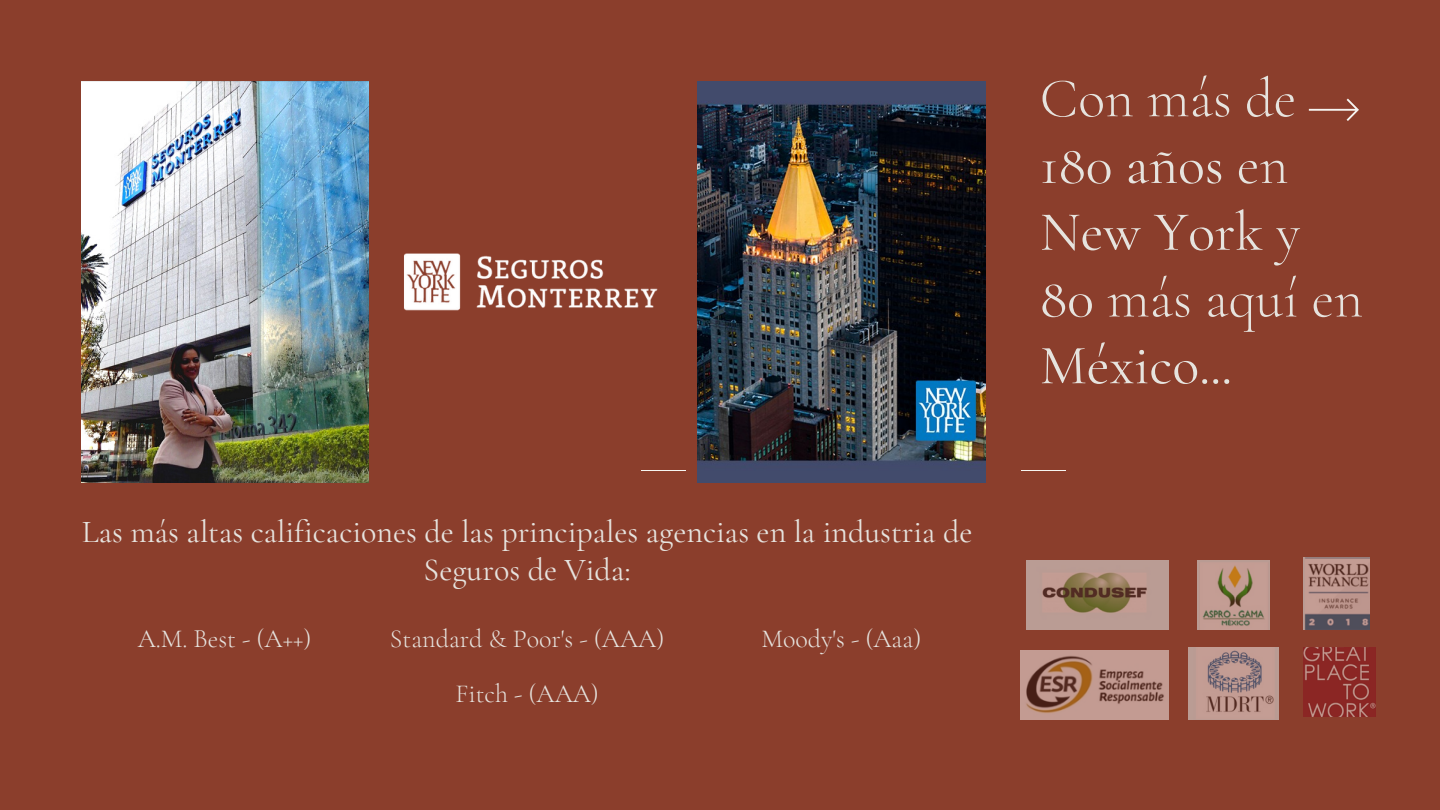
<style>
.page{position:relative;width:1440px;height:810px;background:#8b3e2c}
.page>*{position:absolute;margin:0;border:0;box-sizing:border-box;transform-origin:0 0}
.t1{font:56px/66.8px "Cormorant Garamond";color:#e6e3de}
.t2{font:32px/38.2px "Cormorant Garamond";color:#e6e3de;text-align:center}
.t3{font:300 26px "Cormorant Garamond";color:#e6e3de}
.s1{font-weight:300}
</style>
<div class="page">
<hr style="left:641px;top:470px;width:45px;height:1px;background:#f6f5f1">
<hr style="left:1021px;top:470px;width:45px;height:1px;background:#f6f5f1">
<svg style="left:1309px;top:99px;width:50px;height:22px"></svg>
<img style="left:81px;top:81px;width:287px;height:401px">
<img style="left:698px;top:81px;width:287px;height:401px">
<img style="left:1026px;top:561px;width:143px;height:69px">
<img style="left:1020px;top:651px;width:149px;height:69px">
<img style="left:1197px;top:561px;width:72px;height:69px">
<img style="left:1188px;top:647px;width:91px;height:72px">
<img style="left:1303px;top:558px;width:66px;height:72px">
<img style="left:1303px;top:647px;width:73px;height:69px">
<img style="left:404px;top:253px;width:254px;height:58px">
<p class="t2" style="left:82px;top:513px;width:892px">Las más altas calificaciones de las principales agencias en la industria de<br>Seguros de Vida:</p>
<p class="t3" style="left:138px;top:623px;width:175px">A.M. Best - (A++)</p>
<p class="t3" style="left:390px;top:623px;width:276px">Standard &amp; Poor's - (AAA)</p>
<p class="t3" style="left:761px;top:623px;width:161px">Moody's - (Aaa)</p>
<p class="t3" style="left:455px;top:678px;width:145px">Fitch - (AAA)</p>
<p class="t1" style="left:1040px;top:65px;width:262px"><span class="s1">Con más de<br></span>180 años <span class="s1">en<br></span>New York <span class="s1">y</span></p>
<p class="t1" style="left:1040px;top:265px;width:325px">80 <span class="s1">más aquí en<br></span>México...</p>
</div>
